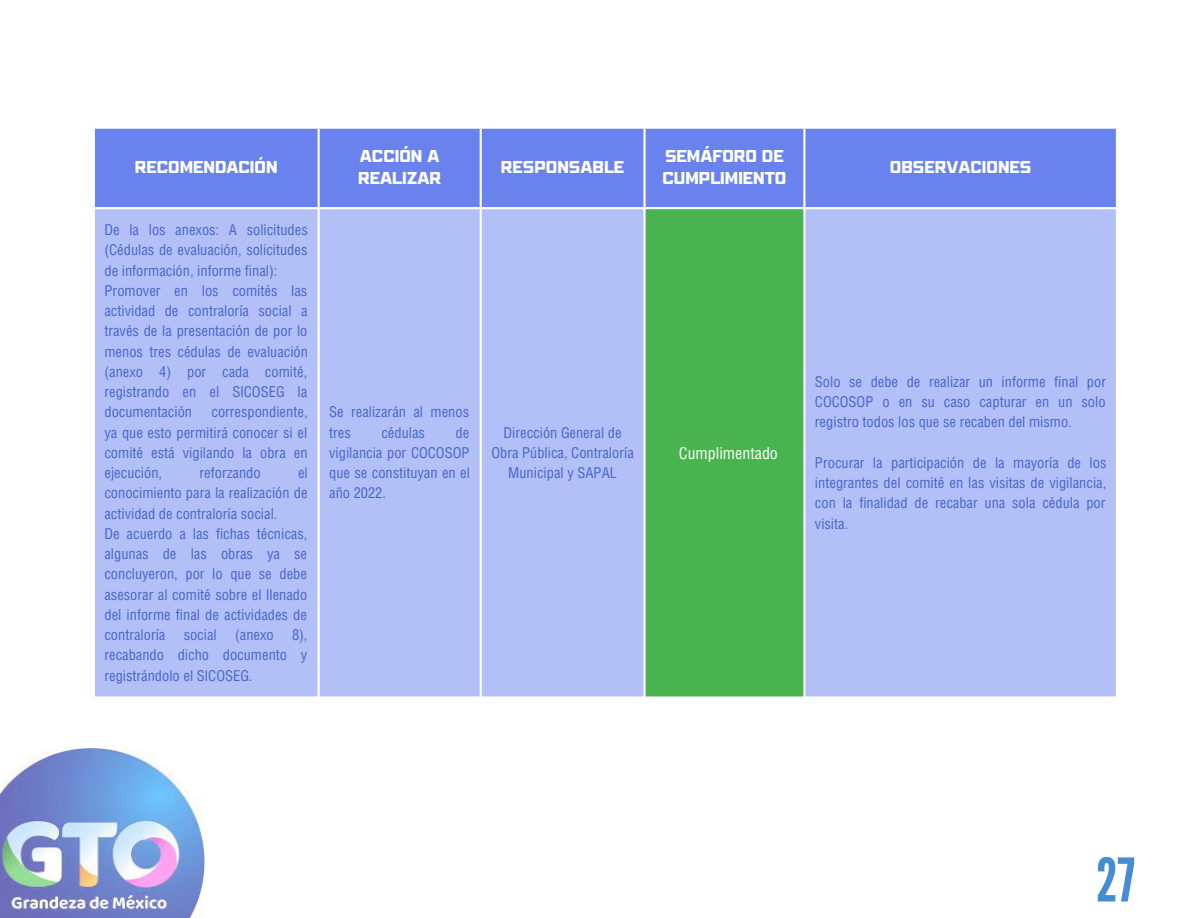
<style>
.page{position:relative;width:1188px;height:918px;background:#fff}
.page>*{position:absolute;margin:0;border:0;box-sizing:border-box;transform-origin:0 0}
.t1{font:60px "League Gothic";color:#468cd2}
.t2{font:16.5px "Helios Cond";color:#fff}
.t3{font:15.45px/21.3px "Pattanakarn Bold Wd 3";color:#fff}
.t4{font:15px/20.2px "Helios Cond";color:#4765c9;text-align:justify}
</style>
<div class="page">
<img style="left:0;top:748px;width:205px;height:170px">
<div style="left:95px;top:129px;width:1021px;height:78px;background:#6a82ed"></div>
<div style="left:95px;top:209px;width:1021px;height:487px;background:#b3c0f8"></div>
<div style="left:644px;top:208px;width:161px;height:490px;background:#49b34f"></div>
<hr style="left:318px;top:129px;width:2px;height:567px;background:#fff">
<hr style="left:480px;top:129px;width:2px;height:567px;background:#fff">
<hr style="left:643px;top:129px;width:3px;height:567px;background:#fff">
<hr style="left:803px;top:129px;width:2px;height:567px;background:#fff">
<hr style="left:95px;top:207px;width:1023px;height:2px;background:#fff">
<hr style="left:95px;top:696px;width:1023px;height:3px;background:#fff">
<p class="t3" style="left:135px;top:157px;width:144px">RECOMENDACIÓN</p>
<p class="t3" style="left:358px;top:146px;width:84px">ACCIÓN A<br>REALIZAR</p>
<p class="t3" style="left:501px;top:157px;width:125px">RESPONSABLE</p>
<p class="t4" style="left:104px;top:220px;width:205px;text-align:left">De la los anexos: A solicitudes (Cédulas de evaluación, solicitudes de información, informe final):<br>Promover en los comités las actividad de contraloría social a través de la presentación de por lo menos tres cédulas de evaluación (anexo 4) por cada comité, registrando en el SICOSEG la documentación</p>
<p class="t4" style="left:104px;top:402px;width:205px;text-indent:107px">correspondiente, ya que esto permitirá conocer si el comité está vigilando la obra en ejecución,</p>
<p class="t4" style="left:200px;top:463px;width:63px">reforzando</p>
<p class="t4" style="left:104px;top:463px;width:205px;text-align:left;text-indent:194px">el conocimiento para la realización de actividad de contraloría social.<br>De acuerdo a las fichas técnicas, algunas de las obras ya se concluyeron, por lo que se debe asesorar al comité sobre el llenado del informe final de actividades de contraloría social (anexo 8), recabando dicho documento y registrándolo el SICOSEG.</p>
<p class="t4" style="left:329px;top:402px;width:141px">Se realizarán al menos tres</p>
<p class="t4" style="left:329px;top:422px;width:142px;text-indent:126px">de vigilancia por COCOSOP que se constituyan en el año 2022.</p>
<p class="t4" style="left:491px;top:422px;width:144px;text-align:center">Dirección General de<br>Obra Pública, Contraloría<br>Municipal y SAPAL</p>
<p class="t4" style="left:381px;top:422px;width:45px">cédulas</p>
<p class="t3" style="left:663px;top:146px;width:125px">SEMÁFORO DE<br>CUMPLIMIENTO</p>
<p class="t3" style="left:890px;top:157px;width:143px">OBSERVACIONES</p>
<p class="t2" style="left:679px;top:443px;width:100px">Cumplimentado</p>
<p class="t4" style="left:815px;top:371px;width:293px">Solo se debe de realizar un informe final por COCOSOP o en su caso capturar en un solo registro todos los que se recaben del mismo.</p>
<p class="t4" style="left:815px;top:452px;width:293px">Procurar la participación de la mayoría de los integrantes del comité en las visitas de vigilancia, con la finalidad de recabar una sola cédula por visita.</p>
<h1 class="t1" style="left:1096px;top:845px;width:40px">27</h1>
</div>
